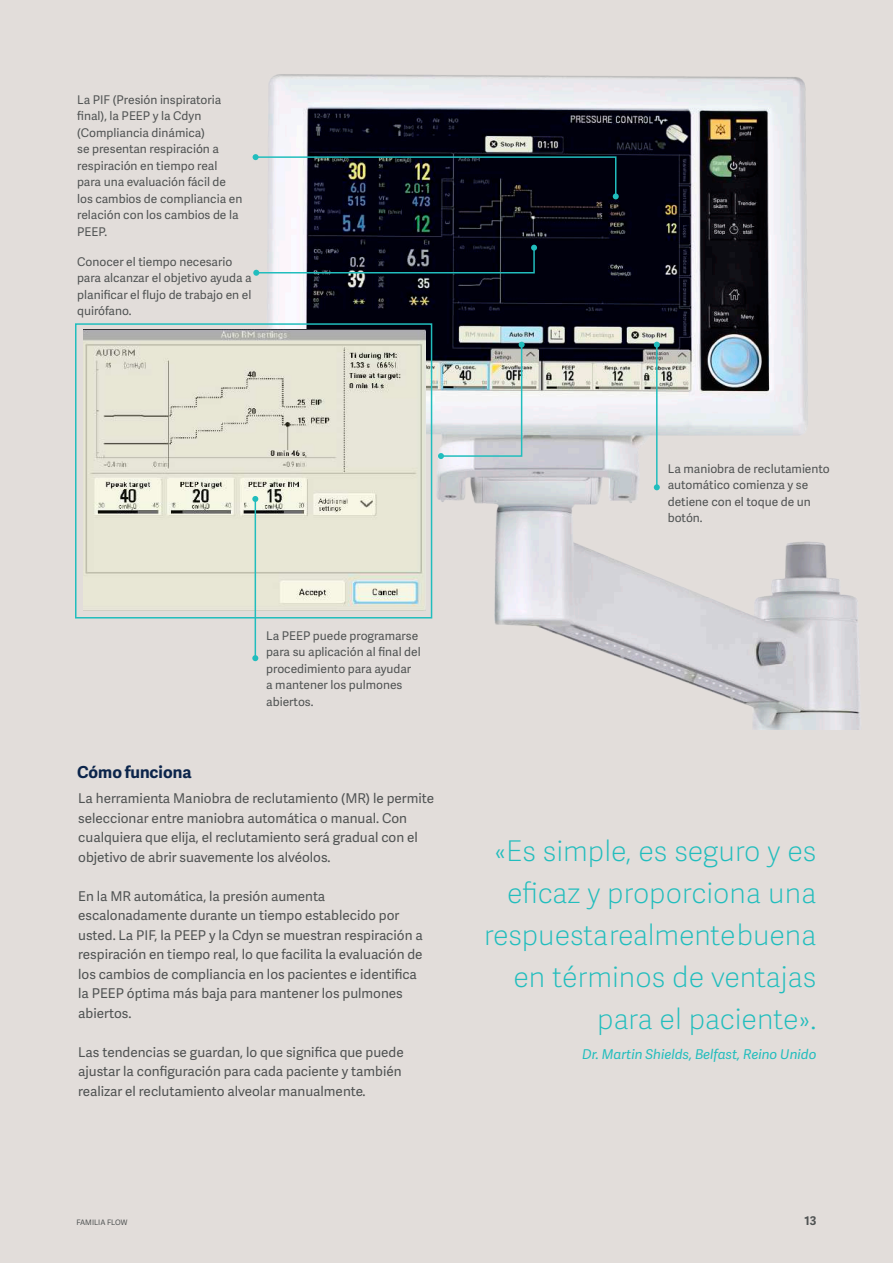
<style>
.page{position:relative;width:893px;height:1263px;background:#e2ddda}
.page>*{position:absolute;margin:0;border:0;box-sizing:border-box;transform-origin:0 0}
.t1{font:100 28.5px/42px "Adelle Sans";color:#21bdbd;text-align:right}
.t2{font:700 16.5px "Adelle Sans";color:#0c254b}
.t3{font:13.5px/19.5px "Adelle Sans";color:#505353}
.t4{font:italic 13.5px "Adelle Sans";color:#21bdbd}
.t5{font:12px/16.5px "Adelle Sans";color:#505353}
.t6{font:700 12px "Adelle Sans";color:#505353}
.t7{font:7.5px "Adelle Sans";color:#505353}
</style>
<div class="page">
<img style="left:241px;top:74px;width:619px;height:655px">
<hr style="left:656px;top:345px;width:2px;height:142px;background:#21bdbd">
<svg style="left:654px;top:484px;width:6px;height:6px"></svg>
<svg style="left:654px;top:342px;width:6px;height:6px"></svg>
<svg style="left:253px;top:154px;width:366px;height:45px;background:#2b323b"></svg>
<svg style="left:253px;top:245px;width:284px;height:31px;background:#343c47"></svg>
<svg style="left:438px;top:342px;width:87px;height:117px;background:#b8c0c0"></svg>
<img style="left:83px;top:329px;width:343px;height:282px">
<hr style="left:255px;top:499px;width:1px;height:159px;background:#21bdbd">
<svg style="left:252px;top:655px;width:6px;height:6px"></svg>
<svg style="left:252px;top:496px;width:6px;height:6px"></svg>
<div style="left:75px;top:323px;width:357px;height:295px;border:2px solid #21bdbd"></div>
<p class="t5" style="left:77px;top:91px;width:167px">La PIF (Presión inspiratoria final), la PEEP y la Cdyn (Compliancia dinámica)<br>se presentan respiración a respiración en tiempo real para una evaluación fácil de los cambios de compliancia en relación con los cambios de la<br>PEEP.</p>
<p class="t5" style="left:77px;top:253px;width:176px">Conocer el tiempo necesario para alcanzar el objetivo ayuda a planificar el flujo de trabajo en el quirófano.</p>
<p class="t2" style="left:77px;top:760px;width:116px">Cómo funciona</p>
<p class="t5" style="left:266px;top:627px;width:156px">La PEEP puede programarse para su aplicación al final del procedimiento para ayudar a mantener los pulmones abiertos.</p>
<p class="t3" style="left:78px;top:788px;width:357px">La herramienta Maniobra de reclutamiento (MR) le permite seleccionar entre maniobra automática o manual. Con cualquiera que elija, el reclutamiento será gradual con el objetivo de abrir suavemente los alvéolos.</p>
<p class="t3" style="left:78px;top:886px;width:346px">En la MR automática, la presión aumenta escalonadamente durante un tiempo establecido por usted. La PIF, la PEEP y la Cdyn se muestran respiración a respiración en tiempo real, lo que facilita la evaluación de los cambios de compliancia en los pacientes e identifica la PEEP óptima más baja para mantener los pulmones abiertos.</p>
<p class="t3" style="left:78px;top:1042px;width:327px">Las tendencias se guardan, lo que significa que puede ajustar la configuración para cada paciente y también realizar el reclutamiento alveolar manualmente.</p>
<p class="t5" style="left:668px;top:460px;width:163px">La maniobra de reclutamiento automático comienza y se detiene con el toque de un botón.</p>
<h1 class="t1" style="left:484px;top:829px;width:334px">«Es simple, es seguro y es eficaz y proporciona una respuesta realmente buena en términos de ventajas para el paciente».</h1>
<p class="t4" style="left:582px;top:1044px;width:236px">Dr. Martin Shields, Belfast, Reino Unido</p>
<p class="t7" style="left:77px;top:1217px;width:52px">FAMILIA FLOW</p>
<p class="t6" style="left:804px;top:1211px;width:13px">13</p>
<p class="t7" style="left:78px;top:1217px;width:52px">FAMILIA FLOW</p>
</div>
